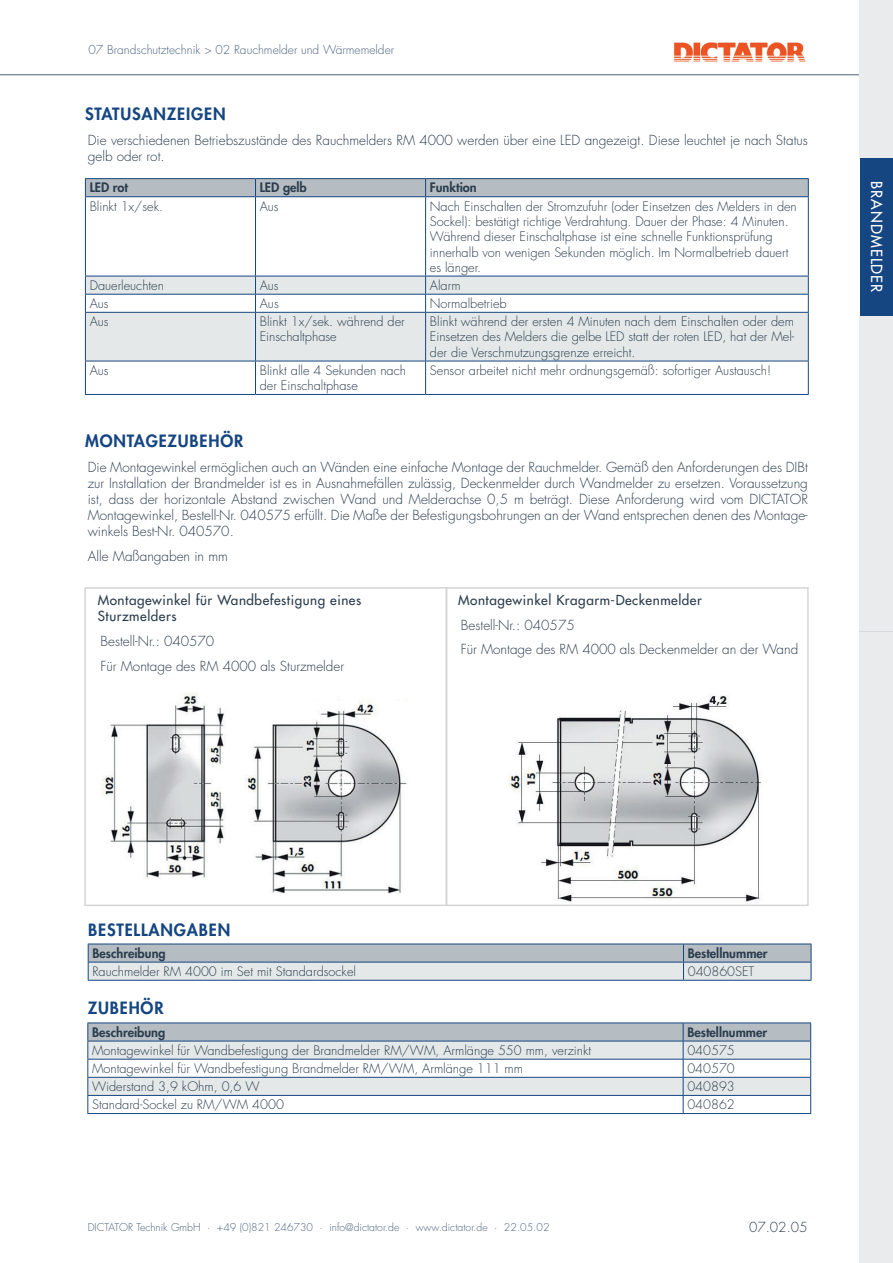
<style>
.page{position:relative;width:893px;height:1263px;background:#fff}
.page>*{position:absolute;margin:0;border:0;box-sizing:border-box;transform-origin:0 0}
.t1{font:800 16.5px "Futura Std";letter-spacing:.05em;color:#154682}
.t2{font:500 15px "Futura Std";letter-spacing:.07em;color:#fff}
.t3{font:300 13.5px/16.2px "Futura Std";color:#2b3d4e}
.t4{font:500 13.5px/16.2px "Futura Std";letter-spacing:.04em;color:#2b3d4e}
.t5{font:300 12.75px/15.3px "Futura Std";color:#2b3d4e}
.t6{font:800 12.75px "Futura Std";color:#2b3d4e}
.t7{font:300 12px "Futura Std";color:#4d647e}
.t8{font:300 10.5px "Futura Std";color:#4d647e}
</style>
<div class="page">
<img style="left:674px;top:43px;width:132px;height:19px">
<hr style="left:0;top:74px;width:859px;height:1px;background:#4d647e">
<div style="left:860px;top:158px;width:33px;height:158px;background:#154682"></div>
<div style="left:860px;top:0;width:33px;height:158px;background:#eaebed"></div>
<div style="left:860px;top:316px;width:33px;height:158px;background:#eaebed"></div>
<div style="left:860px;top:474px;width:33px;height:157px;background:#eaebed"></div>
<div style="left:860px;top:631px;width:33px;height:158px;background:#eaebed"></div>
<div style="left:860px;top:789px;width:33px;height:158px;background:#eaebed"></div>
<div style="left:860px;top:947px;width:33px;height:158px;background:#eaebed"></div>
<div style="left:860px;top:1105px;width:33px;height:158px;background:#eaebed"></div>
<img style="left:102px;top:693px;width:305px;height:201px">
<img style="left:508px;top:695px;width:254px;height:207px">
<div style="left:446px;top:587px;width:363px;height:319px;border:2px solid #d4d6d4"></div>
<div style="left:84px;top:587px;width:363px;height:319px;border:2px solid #d4d6d4"></div>
<svg style="left:86px;top:277px;width:722px;height:84px;fill:#e4e8e8"></svg>
<hr style="left:255px;top:197px;width:1px;height:79px;background:#154682">
<hr style="left:425px;top:197px;width:1px;height:79px;background:#154682">
<hr style="left:85px;top:276px;width:170px;height:1px;background:#154682">
<hr style="left:255px;top:276px;width:171px;height:1px;background:#154682">
<hr style="left:426px;top:276px;width:383px;height:1px;background:#154682">
<hr style="left:85px;top:294px;width:170px;height:1px;background:#154682">
<hr style="left:255px;top:294px;width:171px;height:1px;background:#154682">
<svg style="left:255px;top:276px;width:1px;height:36px"></svg>
<hr style="left:426px;top:294px;width:383px;height:1px;background:#154682">
<svg style="left:425px;top:276px;width:1px;height:36px"></svg>
<hr style="left:85px;top:312px;width:170px;height:1px;background:#154682">
<hr style="left:255px;top:312px;width:171px;height:1px;background:#154682">
<hr style="left:255px;top:313px;width:1px;height:48px;background:#154682">
<hr style="left:426px;top:312px;width:383px;height:1px;background:#154682">
<hr style="left:425px;top:313px;width:1px;height:48px;background:#154682">
<hr style="left:85px;top:361px;width:170px;height:1px;background:#154682">
<hr style="left:255px;top:361px;width:171px;height:1px;background:#154682">
<hr style="left:255px;top:361px;width:1px;height:33px;background:#154682">
<hr style="left:426px;top:361px;width:383px;height:1px;background:#154682">
<hr style="left:425px;top:361px;width:1px;height:33px;background:#154682">
<hr style="left:85px;top:178px;width:170px;height:1px;background:#154682">
<hr style="left:255px;top:178px;width:171px;height:1px;background:#154682">
<hr style="left:426px;top:178px;width:383px;height:1px;background:#154682">
<div style="left:85px;top:179px;width:724px;height:17px;background:#b6bdc2"></div>
<hr style="left:85px;top:196px;width:170px;height:1px;background:#154682">
<hr style="left:85px;top:197px;width:1px;height:79px;background:#154682">
<hr style="left:255px;top:196px;width:171px;height:1px;background:#154682">
<hr style="left:426px;top:196px;width:383px;height:1px;background:#154682">
<hr style="left:808px;top:197px;width:1px;height:79px;background:#154682">
<svg style="left:85px;top:276px;width:1px;height:36px"></svg>
<svg style="left:808px;top:276px;width:1px;height:36px"></svg>
<hr style="left:85px;top:313px;width:1px;height:48px;background:#154682">
<hr style="left:808px;top:313px;width:1px;height:48px;background:#154682">
<hr style="left:85px;top:361px;width:1px;height:33px;background:#154682">
<hr style="left:808px;top:361px;width:1px;height:33px;background:#154682">
<hr style="left:85px;top:394px;width:170px;height:1px;background:#154682">
<hr style="left:255px;top:394px;width:171px;height:1px;background:#154682">
<hr style="left:426px;top:394px;width:383px;height:1px;background:#154682">
<hr style="left:88px;top:980px;width:595px;height:1px;background:#154682">
<svg style="left:88px;top:944px;width:724px;height:36px;background:#c6cdd1"></svg>
<hr style="left:683px;top:980px;width:128px;height:1px;background:#154682">
<hr style="left:88px;top:944px;width:595px;height:1px;background:#154682">
<hr style="left:683px;top:944px;width:128px;height:1px;background:#154682">
<hr style="left:87px;top:1113px;width:596px;height:1px;background:#154682">
<svg style="left:87px;top:1023px;width:724px;height:90px"></svg>
<hr style="left:683px;top:1113px;width:128px;height:1px;background:#154682">
<hr style="left:87px;top:1022px;width:596px;height:1px;background:#154682">
<hr style="left:683px;top:1022px;width:128px;height:1px;background:#154682">
<p class="t7" style="left:89px;top:42px;width:307px">07 Brandschutztechnik &gt; 02 Rauchmelder und Wärmemelder</p>
<p class="t1" style="left:85px;top:104px;width:142px">STATUSANZEIGEN</p>
<p class="t3" style="left:88px;top:132px;width:722px">Die verschiedenen Betriebszustände des Rauchmelders RM 4000 werden über eine LED angezeigt. Diese leuchtet je nach Status gelb oder rot.</p>
<p class="t6" style="left:90px;top:180px;width:40px">LED rot</p>
<p class="t6" style="left:260px;top:180px;width:49px">LED gelb</p>
<p class="t6" style="left:430px;top:180px;width:48px">Funktion</p>
<p class="t5" style="left:90px;top:199px;width:75px">Blinkt 1x/sek.</p>
<p class="t5" style="left:260px;top:199px;width:20px">Aus</p>
<p class="t5" style="left:430px;top:199px;width:368px">Nach Einschalten der Stromzufuhr (oder Einsetzen des Melders in den Sockel): bestätigt richtige Verdrahtung. Dauer der Phase: 4 Minuten.<br>Während dieser Einschaltphase ist eine schnelle Funktionsprüfung innerhalb von wenigen Sekunden möglich. Im Normalbetrieb dauert es länger.</p>
<p class="t5" style="left:90px;top:278px;width:76px">Dauerleuchten</p>
<p class="t5" style="left:260px;top:278px;width:20px">Aus</p>
<p class="t5" style="left:430px;top:278px;width:32px">Alarm</p>
<p class="t5" style="left:90px;top:296px;width:20px">Aus</p>
<p class="t5" style="left:260px;top:296px;width:20px">Aus</p>
<p class="t5" style="left:430px;top:296px;width:78px">Normalbetrieb</p>
<p class="t5" style="left:90px;top:314px;width:20px">Aus</p>
<p class="t5" style="left:260px;top:314px;width:146px">Blinkt 1x/sek. während der<br>Einschaltphase</p>
<p class="t5" style="left:430px;top:314px;width:366px;text-align:justify">Blinkt während der ersten 4 Minuten nach dem Einschalten oder dem Einsetzen des Melders die gelbe LED statt der roten LED, hat der Mel&shy;der die Verschmutzungsgrenze erreicht.</p>
<p class="t5" style="left:90px;top:363px;width:20px">Aus</p>
<p class="t5" style="left:260px;top:363px;width:148px">Blinkt alle 4 Sekunden nach der Einschaltphase</p>
<p class="t5" style="left:430px;top:363px;width:343px">Sensor arbeitet nicht mehr ordnungsgemäß: sofortiger Austausch!</p>
<p class="t1" style="left:85px;top:430px;width:160px">MONTAGEZUBEHÖR</p>
<p class="t3" style="left:88px;top:459px;width:722px;text-align:justify">Die Montagewinkel ermöglichen auch an Wänden eine einfache Montage der Rauchmelder. Gemäß den Anforderungen des DIBt zur Installation der Brandmelder ist es in Ausnahmefällen zulässig, Deckenmelder durch Wandmelder zu ersetzen. Voraussetzung ist, dass der horizontale Abstand zwischen Wand und Melderachse 0,5 m beträgt. Diese Anforderung wird vom DICTATOR Montagewinkel, Bestell-Nr. 040575 erfüllt. Die Maße der Befestigungsbohrungen an der Wand entsprechen denen des Montage&shy;winkels Best-Nr. 040570.</p>
<p class="t3" style="left:88px;top:548px;width:142px">Alle Maßangaben in mm</p>
<p class="t4" style="left:98px;top:592px;width:265px">Montagewinkel für Wandbefestigung eines<br>Sturzmelders</p>
<p class="t3" style="left:101px;top:629px;width:245px;line-height:24.8px">Bestell-Nr.: 040570<br>Für Montage des RM 4000 als Sturzmelder</p>
<p class="t4" style="left:458px;top:592px;width:245px">Montagewinkel Kragarm-Deckenmelder</p>
<p class="t3" style="left:461px;top:613px;width:339px;line-height:24.8px">Bestell-Nr.: 040575<br>Für Montage des RM 4000 als Deckenmelder an der Wand</p>
<p class="t2" style="left:886px;top:181px;width:113px;rotate:90deg">BRANDMELDER</p>
<p class="t1" style="left:88px;top:919px;width:144px">BESTELLANGABEN</p>
<p class="t6" style="left:92px;top:945px;width:75px">Beschreibung</p>
<p class="t6" style="left:688px;top:945px;width:81px">Bestellnummer</p>
<p class="t5" style="left:92px;top:964px;width:265px">Rauchmelder RM 4000 im Set mit Standardsockel</p>
<p class="t5" style="left:688px;top:964px;width:68px">040860SET</p>
<p class="t1" style="left:88px;top:998px;width:77px">ZUBEHÖR</p>
<p class="t6" style="left:92px;top:1024px;width:75px">Beschreibung</p>
<p class="t6" style="left:687px;top:1024px;width:81px">Bestellnummer</p>
<p class="t5" style="left:92px;top:1043px;width:501px">Montagewinkel für Wandbefestigung der Brandmelder RM/WM, Armlänge 550 mm, verzinkt</p>
<p class="t5" style="left:687px;top:1043px;width:49px">040575</p>
<p class="t5" style="left:92px;top:1061px;width:432px">Montagewinkel für Wandbefestigung Brandmelder RM/WM, Armlänge 111 mm</p>
<p class="t5" style="left:687px;top:1061px;width:49px">040570</p>
<p class="t5" style="left:92px;top:1079px;width:169px">Widerstand 3,9 kOhm, 0,6 W</p>
<p class="t5" style="left:687px;top:1079px;width:49px">040893</p>
<p class="t5" style="left:92px;top:1097px;width:193px">Standard-Sockel zu RM/WM 4000</p>
<p class="t5" style="left:687px;top:1097px;width:49px">040862</p>
<p class="t8" style="left:88px;top:1221px;width:463px">DICTATOR Technik GmbH · +49 (0)821 246730 · info@dictator.de · www.dictator.de · 22.05.02</p>
<p class="t3" style="left:749px;top:1219px;width:60px">07.02.05</p>
</div>
